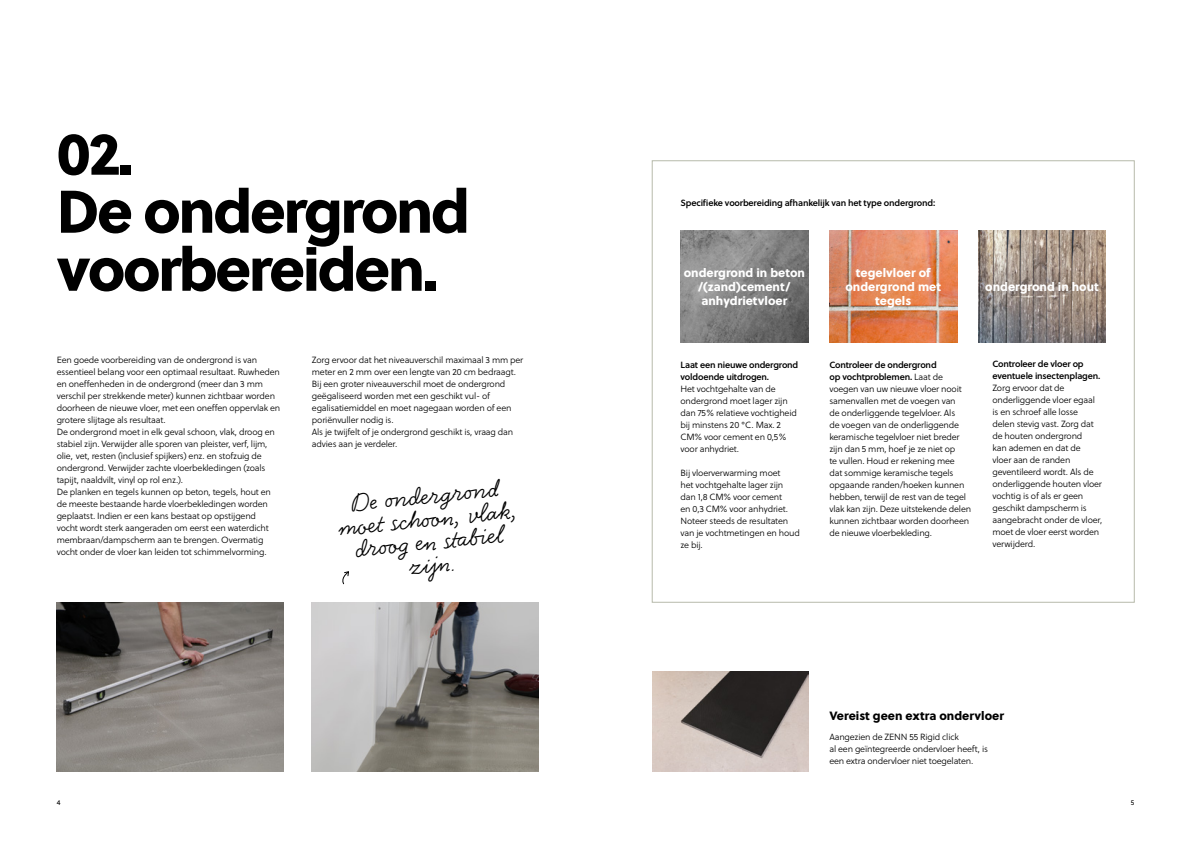
<style>
.page{position:relative;width:1191px;height:842px;background:#fff}
.page>*{position:absolute;margin:0;border:0;box-sizing:border-box;transform-origin:0 0}
.t1{font:60px/58px "Soleil Xb";letter-spacing:-.04em;color:#000}
.t2{font:28px/23px "Handsome Pro";color:#000;text-align:center}
.t3{font:12px/14px "Soleil Xb";color:#fff;text-align:center}
.t4{font:12px "Soleil Xb";color:#000}
.t5{font:9px/12px "Soleil Lt";letter-spacing:-.02em;color:#000}
.t6{font:9px/12px "Soleil Sb";letter-spacing:-.02em;color:#000}
.t7{font:7px "Soleil";color:#000}
.s1{font-family:"Soleil Lt"}
</style>
<div class="page">
<div style="left:651px;top:160px;width:483px;height:443px;background:#fff;border:1px solid #b7baab"></div>
<img style="left:57px;top:603px;width:226px;height:169px">
<img style="left:312px;top:603px;width:227px;height:169px">
<img style="left:680px;top:231px;width:128px;height:111px">
<img style="left:829px;top:231px;width:128px;height:111px">
<img style="left:978px;top:231px;width:128px;height:111px">
<svg style="left:342px;top:571px;width:7px;height:14px"></svg>
<img style="left:652px;top:672px;width:156px;height:100px">
<h1 class="t1" style="left:57px;top:121px;width:415px">02.<br>De ondergrond voorbereiden.</h1>
<p class="t5" style="left:57px;top:353px;width:225px">Een goede voorbereiding van de ondergrond is van essentieel belang voor een optimaal resultaat. Ruwheden en oneffenheden in de ondergrond (meer dan 3 mm verschil per strekkende meter) kunnen zichtbaar worden doorheen de nieuwe vloer, met een oneffen oppervlak en grotere slijtage als resultaat.<br>De ondergrond moet in elk geval schoon, vlak, droog en stabiel zijn. Verwijder alle sporen van pleister, verf, lijm, olie, vet, resten (inclusief spijkers) enz. en stofzuig de ondergrond. Verwijder zachte vloerbekledingen (zoals tapijt, naaldvilt, vinyl op rol enz.).<br>De planken en tegels kunnen op beton, tegels, hout en de meeste bestaande harde vloerbekledingen worden geplaatst. Indien er een kans bestaat op opstijgend<br>vocht wordt sterk aangeraden om eerst een waterdicht membraan/dampscherm aan te brengen. Overmatig vocht onder de vloer kan leiden tot schimmelvorming.</p>
<p class="t5" style="left:312px;top:353px;width:213px">Zorg ervoor dat het niveauverschil maximaal 3 mm per meter en 2 mm over een lengte van 20 cm bedraagt.<br>Bij een groter niveauverschil moet de ondergrond geëgaliseerd worden met een geschikt vul- of egalisatiemiddel en moet nagegaan worden of een poriënvuller nodig is.<br>Als je twijfelt of je ondergrond geschikt is, vraag dan advies aan je verdeler.</p>
<h2 class="t2" style="left:335px;top:494px;width:179px;rotate:-6deg">De on dergron d moe t schoo n, vlak, droo g en stabiel zijn.</h2>
<p class="t6" style="left:680px;top:196px;width:256px">Specifieke voorbereiding afhankelijk van het type ondergrond:</p>
<h3 class="t3" style="left:683px;top:265px;width:123px">ondergrond in beton /(zand)cement/ anhydrietvloer</h3>
<h3 class="t3" style="left:845px;top:265px;width:97px">tegelvloer of ondergrond met tegels</h3>
<h3 class="t3" style="left:985px;top:279px;width:115px">ondergrond in hout</h3>
<p class="t6" style="left:680px;top:358px;width:119px">Laat een nieuwe ondergrond voldoende uitdrogen.</p>
<p class="t5" style="left:680px;top:382px;width:118px">Het vochtgehalte van de ondergrond moet lager zijn dan 75% relatieve vochtigheid bij minstens 20 °C. Max. 2<br>CM% voor cement en 0,5% voor anhydriet.</p>
<p class="t5" style="left:680px;top:466px;width:121px">Bij vloerverwarming moet<br>het vochtgehalte lager zijn dan 1,8 CM% voor cement<br>en 0,3 CM% voor anhydriet.<br>Noteer steeds de resultaten van je vochtmetingen en houd ze bij.</p>
<p class="t6" style="left:829px;top:358px;width:115px">Controleer de ondergrond op vochtproblemen. <span class="s1">Laat de</span></p>
<p class="t5" style="left:829px;top:382px;width:143px">voegen van uw nieuwe vloer nooit samenvallen met de voegen van<br>de onderliggende tegelvloer. Als<br>de voegen van de onderliggende keramische tegelvloer niet breder zijn dan 5 mm, hoef je ze niet op<br>te vullen. Houd er rekening mee<br>dat sommige keramische tegels opgaande randen/hoeken kunnen hebben, terwijl de rest van de tegel vlak kan zijn. Deze uitstekende delen kunnen zichtbaar worden doorheen de nieuwe vloerbekleding.</p>
<p class="t6" style="left:992px;top:358px;width:109px">Controleer de vloer op eventuele insectenplagen.</p>
<p class="t5" style="left:992px;top:382px;width:111px">Zorg ervoor dat de onderliggende vloer egaal is en schroef alle losse delen stevig vast. Zorg dat de houten ondergrond<br>kan ademen en dat de<br>vloer aan de randen geventileerd wordt. Als de onderliggende houten vloer vochtig is of als er geen geschikt dampscherm is aangebracht onder de vloer, moet de vloer eerst worden verwijderd.</p>
<h3 class="t4" style="left:829px;top:706px;width:176px">Vereist geen extra ondervloer</h3>
<p class="t5" style="left:829px;top:731px;width:160px">Aangezien de ZENN 55 Rigid click<br>al een geïntegreerde ondervloer heeft, is een extra ondervloer niet toegelaten.</p>
<p class="t7" style="left:57px;top:797px;width:5px">4</p>
<p class="t7" style="left:1130px;top:797px;width:5px">5</p>
</div>
